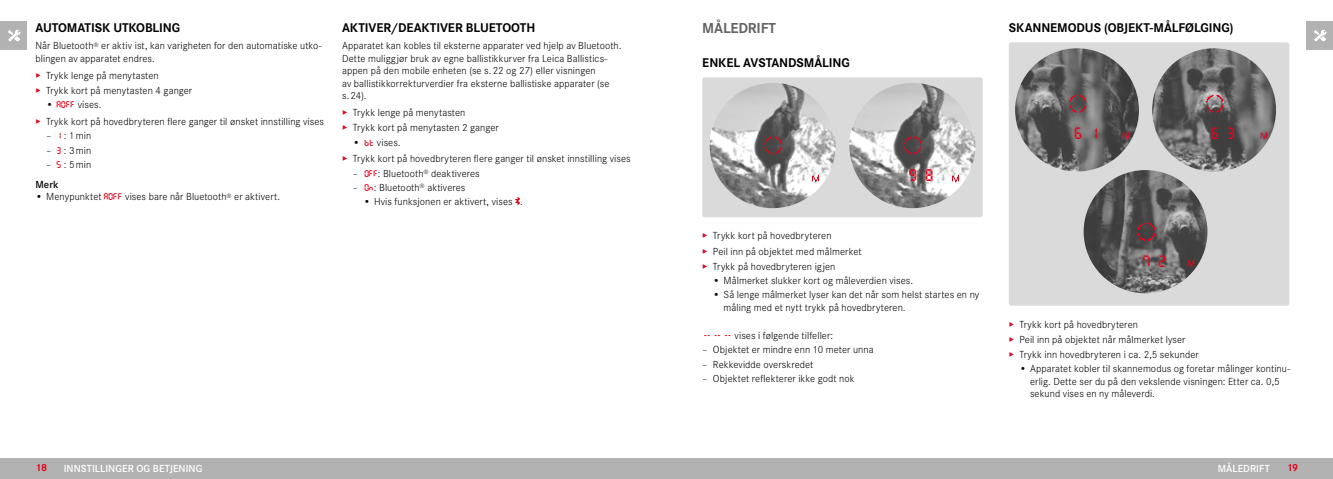
<style>
.page{position:relative;width:1333px;height:479px;background:#fff}
.page>*{position:absolute;margin:0;border:0;box-sizing:border-box;transform-origin:0 0}
.t1{font:17.25px "Digital Dismay";color:#e3051b}
.t2{font:16.88px "Digital Dismay";color:#e3051b}
.Heading____Chapter{font:700 15px "Corporate S";letter-spacing:-.015em;color:#646363}
.Heading____Heading_01{font:700 13.12px "Corporate S";letter-spacing:-.01em;color:#000}
.Text____Body_Text{font:300 10.62px/12.4px "Corporate S";letter-spacing:.005em;color:#000}
.t3{font:600 10.62px "Corporate S";letter-spacing:.005em;color:#fff}
.t4{font:700 10.62px "Corporate S";color:#e3051b}
.Heading____Note_Heading{font:600 10.62px "Corporate S";color:#000}
.s1{color:#e3051b}
.s2{font-family:"Digital Dismay";font-weight:400;font-size:10px;color:#e3051b}
</style>
<div class="page">
<div style="left:0;top:21px;width:27px;height:29px;background:#b3b2b2"></div>
<img style="left:8px;top:30px;width:13px;height:11px">
<div style="left:1306px;top:21px;width:26px;height:29px;background:#b3b2b2"></div>
<img style="left:1314px;top:30px;width:12px;height:11px">
<div style="left:666px;top:457px;width:666px;height:21px;background:#b3b2b2"></div>
<div style="left:0;top:457px;width:666px;height:21px;background:#b3b2b2"></div>
<div style="left:702px;top:77px;width:280px;height:140px;background:#dadada;border-radius:2px"></div>
<img style="left:709px;top:83px;width:126px;height:125px">
<img style="left:849px;top:83px;width:126px;height:125px">
<img style="left:762px;top:135px;width:26px;height:25px">
<img style="left:902px;top:135px;width:20px;height:20px">
<img style="left:807px;top:173px;width:15px;height:11px">
<img style="left:948px;top:173px;width:14px;height:11px">
<div style="left:1008px;top:42px;width:281px;height:263px;background:#dadada;border-radius:2px"></div>
<img style="left:1015px;top:48px;width:123px;height:123px;border-radius:62px">
<img style="left:1152px;top:48px;width:123px;height:123px;border-radius:62px">
<img style="left:1083px;top:170px;width:124px;height:123px;border-radius:62px">
<img style="left:1067px;top:94px;width:20px;height:20px">
<img style="left:1204px;top:94px;width:20px;height:20px">
<img style="left:1135px;top:222px;width:20px;height:20px">
<img style="left:1118px;top:130px;width:14px;height:11px">
<img style="left:1183px;top:258px;width:14px;height:11px">
<img style="left:1256px;top:130px;width:14px;height:11px">
<svg style="left:515px;top:197px;width:5px;height:8px"></svg>
<p class="Heading____Heading_01" style="left:35px;top:17px;width:146px">AUTOMATISK UTKOBLING</p>
<p class="Text____Body_Text" style="left:35px;top:39px;width:288px">Når Bluetooth<sup>®</sup> er aktiv ist, kan varigheten for den automatiske utko&shy;blingen av apparatet endres.</p>
<p class="Text____Body_Text" style="left:35px;top:68px;width:125px"><span class="s1">▸</span> Trykk lenge på menytasten</p>
<p class="Text____Body_Text" style="left:35px;top:83px;width:158px"><span class="s1">▸</span> Trykk kort på menytasten 4 ganger</p>
<p class="Text____Body_Text" style="left:46px;top:98px;width:57px">• <span class="s2">AOFF</span> vises.</p>
<p class="Text____Body_Text" style="left:35px;top:115px;width:290px"><span class="s1">▸</span> Trykk kort på hovedbryteren flere ganger til ønsket innstilling vises</p>
<p class="Text____Body_Text" style="left:46px;top:129px;width:47px">– <span class="s2">1</span> : 1min</p>
<p class="Text____Body_Text" style="left:46px;top:143px;width:47px">– <span class="s2">3</span> : 3min</p>
<p class="Text____Body_Text" style="left:46px;top:157px;width:47px">– <span class="s2">5</span> : 5min</p>
<p class="Heading____Note_Heading" style="left:35px;top:176px;width:25px">Merk</p>
<p class="Text____Body_Text" style="left:35px;top:190px;width:246px">• Menypunktet <span class="s2">AOFF</span> vises bare når Bluetooth<sup>®</sup> er aktivert.</p>
<p class="Heading____Heading_01" style="left:342px;top:17px;width:195px">AKTIVER/DEAKTIVER BLUETOOTH</p>
<p class="Text____Body_Text" style="left:342px;top:39px;width:281px">Apparatet kan kobles til eksterne apparater ved hjelp av Bluetooth.<br>Dette muliggjør bruk av egne ballistikkurver fra Leica Ballistics&shy;appen på den mobile enheten (se s.22 og 27) eller visningen<br>av ballistikkorrekturverdier fra eksterne ballistiske apparater (se s.24).</p>
<p class="Text____Body_Text" style="left:342px;top:106px;width:125px"><span class="s1">▸</span> Trykk lenge på menytasten</p>
<p class="Text____Body_Text" style="left:342px;top:121px;width:158px"><span class="s1">▸</span> Trykk kort på menytasten 2 ganger</p>
<p class="Text____Body_Text" style="left:353px;top:135px;width:49px">• <span class="s2">BT</span> vises.</p>
<p class="Text____Body_Text" style="left:342px;top:152px;width:290px"><span class="s1">▸</span> Trykk kort på hovedbryteren flere ganger til ønsket innstilling vises</p>
<p class="Text____Body_Text" style="left:353px;top:166px;width:128px">– <span class="s2">OFF</span>: Bluetooth<sup>®</sup> deaktiveres</p>
<p class="Text____Body_Text" style="left:353px;top:180px;width:114px">– <span class="s2">ON</span>: Bluetooth<sup>®</sup> aktiveres</p>
<p class="Text____Body_Text" style="left:363px;top:195px;width:161px">• Hvis funksjonen er aktivert, vises .</p>
<p class="Heading____Chapter" style="left:702px;top:16px;width:75px">MÅLEDRIFT</p>
<p class="Heading____Heading_01" style="left:702px;top:52px;width:149px">ENKEL AVSTANDSMÅLING</p>
<p class="t1" style="left:909px;top:166px;width:25px">9 8</p>
<p class="Text____Body_Text" style="left:702px;top:229px;width:131px"><span class="s1">▸</span> Trykk kort på hovedbryteren</p>
<p class="Text____Body_Text" style="left:702px;top:244px;width:161px"><span class="s1">▸</span> Peil inn på objektet med målmerket</p>
<p class="Text____Body_Text" style="left:702px;top:259px;width:135px"><span class="s1">▸</span> Trykk på hovedbryteren igjen</p>
<p class="Text____Body_Text" style="left:713px;top:273px;width:202px">• Målmerket slukker kort og måleverdien vises.</p>
<p class="Text____Body_Text" style="left:723px;top:287px;width:257px;text-indent:-11px">• Så lenge målmerket lyser kan det når som helst startes en ny måling med et nytt trykk på hovedbryteren.</p>
<p class="Text____Body_Text" style="left:703px;top:328px;width:131px"><span class="s2">- - -</span> vises i følgende tilfeller:</p>
<p class="Text____Body_Text" style="left:702px;top:342px;width:173px">– Objektet er mindre enn 10 meter unna</p>
<p class="Text____Body_Text" style="left:702px;top:357px;width:113px">– Rekkevidde overskredet</p>
<p class="Text____Body_Text" style="left:702px;top:371px;width:154px">– Objektet reflekterer ikke godt nok</p>
<p class="Heading____Heading_01" style="left:1008px;top:17px;width:226px">SKANNEMODUS (OBJEKT-MÅLFØLGING)</p>
<p class="t2" style="left:1074px;top:124px;width:25px">6 1</p>
<p class="t2" style="left:1211px;top:124px;width:25px">6 3</p>
<p class="t2" style="left:1143px;top:252px;width:25px">7 2</p>
<p class="Text____Body_Text" style="left:1008px;top:317px;width:131px"><span class="s1">▸</span> Trykk kort på hovedbryteren</p>
<p class="Text____Body_Text" style="left:1008px;top:332px;width:178px"><span class="s1">▸</span> Peil inn på objektet når målmerket lyser</p>
<p class="Text____Body_Text" style="left:1008px;top:347px;width:191px"><span class="s1">▸</span> Trykk inn hovedbryteren i ca. 2,5 sekunder</p>
<p class="Text____Body_Text" style="left:1030px;top:361px;width:262px;text-indent:-11px">• Apparatet kobler til skannemodus og foretar målinger kontinu&shy;erlig. Dette ser du på den vekslende visningen: Etter ca. 0,5 sekund vises en ny måleverdi.</p>
<p class="t4" style="left:35px;top:459px;width:13px">18</p>
<p class="t3" style="left:64px;top:459px;width:140px">INNSTILLINGER OG BETJENING</p>
<p class="t3" style="left:1217px;top:459px;width:54px">MÅLEDRIFT</p>
<p class="t4" style="left:1286px;top:459px;width:13px">19</p>
</div>
